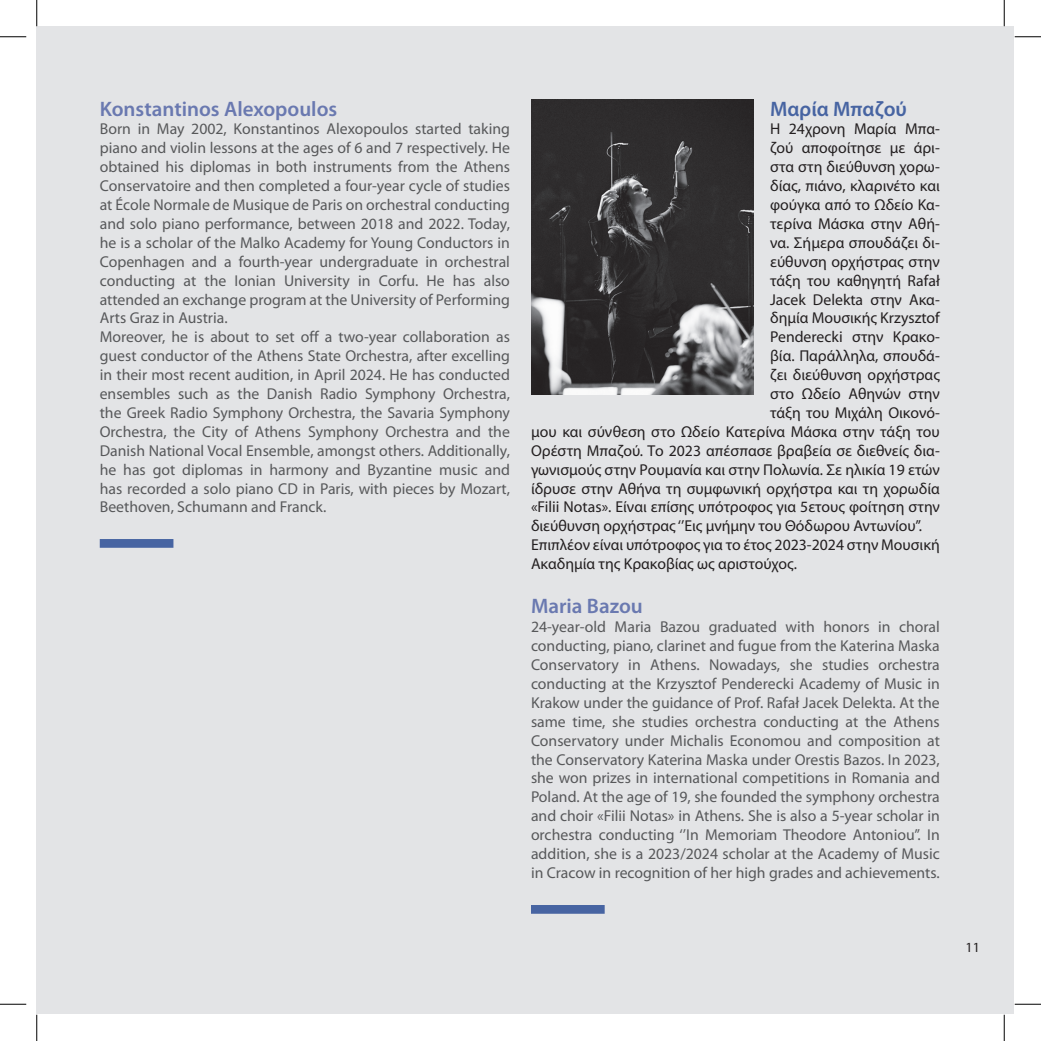
<style>
.page{position:relative;width:1041px;height:1041px;background:#fff}
.page>*{position:absolute;margin:0;border:0;box-sizing:border-box;transform-origin:0 0}
.t1{font:600 21px "Myriad Pro";color:#6a79b0}
.t2{font:600 21px "Myriad Pro";color:#4764a2}
.t3{font:15.75px/18.9px "Myriad Pro";color:#57585a}
.t4{font:15.75px "Myriad Pro";color:#231f20}
.t5{font:14px "Myriad Pro";color:#231f20}
</style>
<div class="page">
<div style="left:37px;top:27px;width:977px;height:987px;background:#e3e4e6"></div>
<img style="left:532px;top:100px;width:221px;height:295px">
<div style="left:100px;top:539px;width:73px;height:9px;background:#4764a2"></div>
<div style="left:531px;top:905px;width:74px;height:9px;background:#4764a2"></div>
<svg style="left:0;top:36px;width:26px;height:1px"></svg>
<svg style="left:1015px;top:36px;width:26px;height:1px"></svg>
<svg style="left:0;top:1004px;width:26px;height:1px"></svg>
<svg style="left:1015px;top:1004px;width:26px;height:1px"></svg>
<svg style="left:36px;top:0;width:1px;height:26px"></svg>
<svg style="left:36px;top:1015px;width:1px;height:26px"></svg>
<svg style="left:1004px;top:0;width:1px;height:26px"></svg>
<svg style="left:1004px;top:1015px;width:1px;height:26px"></svg>
<h1 class="t1" style="left:100px;top:95px;width:239px">Konstantinos Alexopoulos</h1>
<p class="t3" style="left:100px;top:119px;width:412px">Born in May 2002, Konstantinos Alexopoulos started taking piano and violin lessons at the ages of 6 and 7 respectively. He obtained his diplomas in both instruments from the Athens Conservatoire and then completed a four-year cycle of studies at École Normale de Musique de Paris on orchestral conducting and solo piano performance, between 2018 and 2022. Today, he is a scholar of the Malko Academy for Young Conductors in Copenhagen and a fourth-year undergraduate in orchestral conducting at the Ionian University in Corfu. He has also attended an exchange program at the University of Performing Arts Graz in Austria.<br>Moreover, he is about to set off a two-year collaboration as guest conductor of the Athens State Orchestra, after excelling in their most recent audition, in April 2024. He has conducted ensembles such as the Danish Radio Symphony Orchestra, the Greek Radio Symphony Orchestra, the Savaria Symphony Orchestra, the City of Athens Symphony Orchestra and the Danish National Vocal Ensemble, amongst others. Additionally, he has got diplomas in harmony and Byzantine music and has recorded a solo piano CD in Paris, with pieces by Mozart, Beethoven, Schumann and Franck.</p>
<h1 class="t2" style="left:770px;top:95px;width:138px">Μαρία Μπαζού</h1>
<p class="t4" style="left:770px;top:119px;width:171px">Η 24χρονη Μαρία Μπα-</p>
<p class="t4" style="left:770px;top:138px;width:171px">ζού αποφοίτησε με άρι-</p>
<p class="t4" style="left:770px;top:157px;width:171px">στα στη διεύθυνση χορω-</p>
<p class="t4" style="left:770px;top:176px;width:171px">δίας, πιάνο, κλαρινέτο και</p>
<p class="t4" style="left:770px;top:195px;width:171px">φούγκα από το Ωδείο Κα-</p>
<p class="t4" style="left:770px;top:214px;width:171px">τερίνα Μάσκα στην Αθή-</p>
<p class="t4" style="left:770px;top:233px;width:171px">να. Σήμερα σπουδάζει δι-</p>
<p class="t4" style="left:770px;top:252px;width:171px">εύθυνση ορχήστρας στην</p>
<p class="t4" style="left:770px;top:271px;width:171px">τάξη του καθηγητή Rafał</p>
<p class="t4" style="left:770px;top:290px;width:171px">Jacek Delekta στην Ακα-</p>
<p class="t4" style="left:770px;top:308px;width:171px">δημία Μουσικής Krzysztof</p>
<p class="t4" style="left:770px;top:327px;width:171px">Penderecki στην Κρακο-</p>
<p class="t4" style="left:770px;top:346px;width:171px">βία. Παράλληλα, σπουδά-</p>
<p class="t4" style="left:770px;top:365px;width:171px">ζει διεύθυνση ορχήστρας</p>
<p class="t4" style="left:770px;top:384px;width:171px">στο Ωδείο Αθηνών στην</p>
<p class="t4" style="left:770px;top:403px;width:171px">τάξη του Μιχάλη Οικονό-</p>
<p class="t4" style="left:531px;top:422px;width:410px">μου και σύνθεση στο Ωδείο Κατερίνα Μάσκα στην τάξη του</p>
<p class="t4" style="left:531px;top:441px;width:410px">Ορέστη Μπαζού. Το 2023 απέσπασε βραβεία σε διεθνείς δια-</p>
<p class="t4" style="left:531px;top:460px;width:410px">γωνισμούς στην Ρουμανία και στην Πολωνία. Σε ηλικία 19 ετών</p>
<p class="t4" style="left:531px;top:479px;width:410px">ίδρυσε στην Αθήνα τη συμφωνική ορχήστρα και τη χορωδία</p>
<p class="t4" style="left:531px;top:497px;width:410px">«Filii Notas». Είναι επίσης υπότροφος για 5ετους φοίτηση στην</p>
<p class="t4" style="left:531px;top:516px;width:392px">διεύθυνση ορχήστρας ‘’Εις μνήμην του Θόδωρου Αντωνίου’’.</p>
<p class="t4" style="left:531px;top:535px;width:410px">Επιπλέον είναι υπότροφος για το έτος 2023-2024 στην Μουσική</p>
<p class="t4" style="left:531px;top:554px;width:267px">Ακαδημία της Κρακοβίας ως αριστούχος.</p>
<h1 class="t1" style="left:531px;top:593px;width:113px">Maria Bazou</h1>
<p class="t3" style="left:531px;top:617px;width:410px;text-align:justify">24-year-old Maria Bazou graduated with honors in choral conducting, piano, clarinet and fugue from the Katerina Maska Conservatory in Athens. Nowadays, she studies orchestra conducting at the Krzysztof Penderecki Academy of Music in Krakow under the guidance of Prof. Rafał Jacek Delekta. At the same time, she studies orchestra conducting at the Athens Conservatory under Michalis Economou and composition at the Conservatory Katerina Maska under Orestis Bazos. In 2023, she won prizes in international competitions in Romania and Poland. At the age of 19, she founded the symphony orchestra and choir «Filii Notas» in Athens. She is also a 5-year scholar in orchestra conducting ‘’In Memoriam Theodore Antoniou’’. In addition, she is a 2023/2024 scholar at the Academy of Music in Cracow in recognition of her high grades and achievements.</p>
<p class="t5" style="left:965px;top:938px;width:16px">11</p>
</div>
